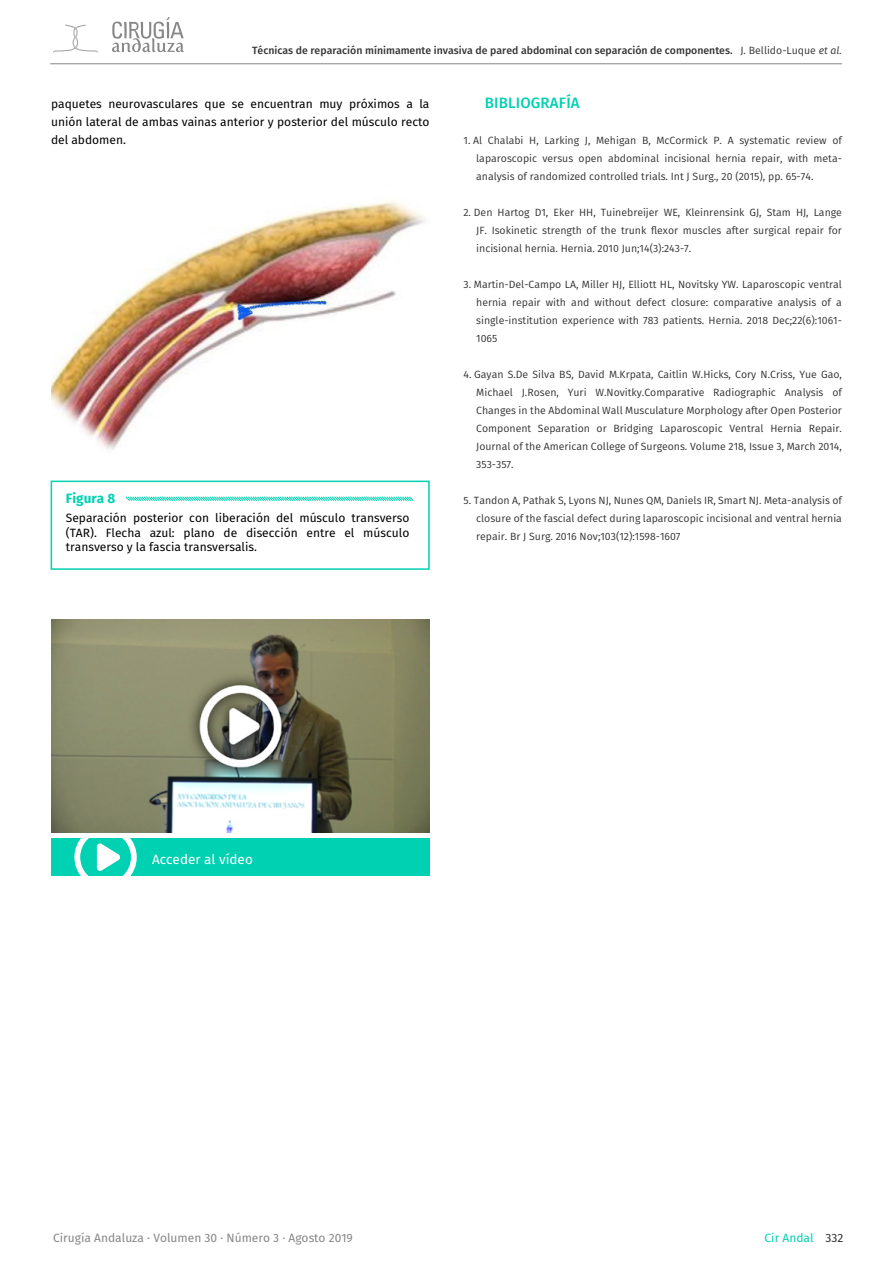
<style>
.page{position:relative;width:893px;height:1263px;background:#fff}
.page>*{position:absolute;margin:0;border:0;box-sizing:border-box;transform-origin:0 0}
.t1{font:500 15px "Fira Sans";letter-spacing:.01em;color:#00d1b2}
.t2{font:13.5px "Fira Sans";color:#fff}
.t3{font:700 13.5px "Fira Sans";color:#00d1b2}
.t4{font:12px/18px "Fira Sans";color:#000;text-align:justify}
.t5{font:12px "Fira Sans";color:#878787}
.t6{font:12px "Fira Sans";color:#00d1b2}
.t7{font:10.5px/18px "Fira Sans";color:#333;text-align:justify}
.t8{font:500 10.5px "Fira Sans";color:#333}
.s1{font-weight:400}
.s2{font-weight:400;font-style:italic}
.s3{color:#333}
</style>
<div class="page">
<svg style="left:53px;top:24px;width:45px;height:29px"></svg>
<svg style="left:112px;top:17px;width:72px;height:35px"></svg>
<hr style="left:50px;top:64px;width:792px;height:1px;background:#878787">
<img style="left:52px;top:200px;width:374px;height:250px">
<div style="left:51px;top:481px;width:379px;height:89px;border:2px solid #00d1b2"></div>
<svg style="left:125px;top:496px;width:289px;height:5px"></svg>
<div style="left:51px;top:838px;width:378px;height:38px;background:#00d1b2"></div>
<svg style="left:74px;top:838px;width:63px;height:38px"></svg>
<img style="left:51px;top:620px;width:378px;height:213px">
<p class="t8" style="left:252px;top:42px;width:591px">Técnicas de reparación mínimamente invasiva de pared abdominal con separación de componentes. <span class="s1">J. Bellido-Luque</span> <span class="s2">et al.</span></p>
<p class="t4" style="left:51px;top:94px;width:380px">paquetes neurovasculares que se encuentran muy próximos a la unión lateral de ambas vainas anterior y posterior del músculo recto del abdomen.</p>
<p class="t3" style="left:66px;top:487px;width:51px">Figura 8</p>
<p class="t4" style="left:66px;top:511px;width:345px;line-height:14.4px">Separación posterior con liberación del músculo transverso (TAR). Flecha azul: plano de disección entre el músculo transverso y la fascia transversalis.</p>
<h1 class="t1" style="left:485px;top:91px;width:96px">BIBLIOGRAFÍA</h1>
<p class="t7" style="left:476px;top:131px;width:367px;text-indent:-13px">1. Al Chalabi H, Larking J, Mehigan B, McCormick P. A systematic review of laparoscopic versus open abdominal incisional hernia repair, with meta&shy;analysis of randomized controlled trials. Int J Surg., 20 (2015), pp. 65-74.</p>
<p class="t7" style="left:476px;top:203px;width:367px;text-indent:-13px">2. Den Hartog D1, Eker HH, Tuinebreijer WE, Kleinrensink GJ, Stam HJ, Lange JF. Isokinetic strength of the trunk flexor muscles after surgical repair for incisional hernia. Hernia. 2010 Jun;14(3):243-7.</p>
<p class="t7" style="left:476px;top:275px;width:367px;text-indent:-13px">3. Martin-Del-Campo LA, Miller HJ, Elliott HL, Novitsky YW. Laparoscopic ventral hernia repair with and without defect closure: comparative analysis of a single-institution experience with 783 patients. Hernia. 2018 Dec;22(6):1061- 1065</p>
<p class="t7" style="left:476px;top:365px;width:367px;text-indent:-13px">4. Gayan S.De Silva BS, David M.Krpata, Caitlin W.Hicks, Cory N.Criss, Yue Gao, Michael J.Rosen, Yuri W.Novitky.Comparative Radiographic Analysis of Changes in the Abdominal Wall Musculature Morphology after Open Posterior Component Separation or Bridging Laparoscopic Ventral Hernia Repair.<br>Journal of the American College of Surgeons. Volume 218, Issue 3, March 2014, 353-357.</p>
<p class="t7" style="left:476px;top:491px;width:367px;text-indent:-13px">5. Tandon A, Pathak S, Lyons NJ, Nunes QM, Daniels IR, Smart NJ. Meta-analysis of closure of the fascial defect during laparoscopic incisional and ventral hernia repair. Br J Surg. 2016 Nov;103(12):1598-1607</p>
<p class="t2" style="left:152px;top:849px;width:102px">Acceder al vídeo</p>
<p class="t5" style="left:53px;top:1229px;width:301px">Cirugía Andaluza · Volumen 30 · Número 3 · Agosto 2019</p>
<p class="t6" style="left:765px;top:1229px;width:80px">Cir Andal <span class="s3">332</span></p>
</div>
